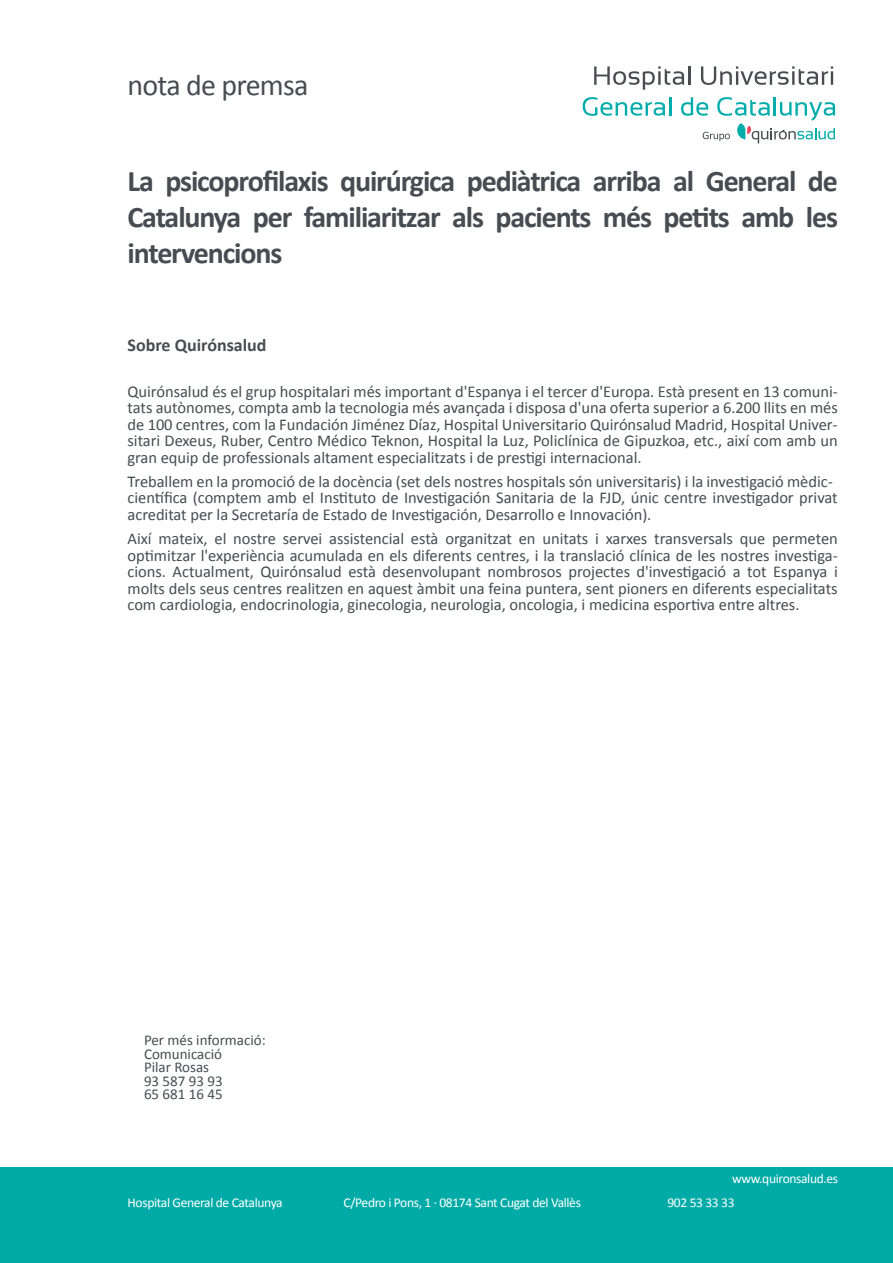
<style>
.page{position:relative;width:893px;height:1263px;background:#fff}
.page>*{position:absolute;margin:0;border:0;box-sizing:border-box;transform-origin:0 0}
.t1{font:700 30px/36px "Calibri";letter-spacing:-.04em;color:#474c52;text-align:justify}
.t2{font:30px "Calibri";letter-spacing:-.025em;color:#474c52}
.t3{font:700 18px "Calibri";color:#474c52}
.t4{font:16.5px/16.5px "Calibri";letter-spacing:-.005em;color:#474c52;text-align:justify}
.t5{font:15px/13.5px "Calibri";color:#474c52}
.t6{font:13.5px "Calibri";letter-spacing:-.025em;color:#fff}
</style>
<div class="page">
<div style="left:0;top:1167px;width:893px;height:96px;background:#00aaa6"></div>
<svg style="left:594px;top:66px;width:96px;height:24px"></svg>
<svg style="left:701px;top:66px;width:132px;height:19px"></svg>
<svg style="left:583px;top:97px;width:88px;height:19px"></svg>
<svg style="left:681px;top:97px;width:154px;height:46px"></svg>
<h1 class="t2" style="left:128px;top:66px;width:182px">nota de premsa</h1>
<h1 class="t1" style="left:128px;top:163px;width:712px">La psicoprofilaxis quirúrgica pediàtrica arriba al General de Catalunya per familiaritzar als pacients més petits amb les intervencions</h1>
<p class="t3" style="left:128px;top:334px;width:140px">Sobre Quirónsalud</p>
<p class="t4" style="left:128px;top:383px;width:712px">Quirónsalud és el grup hospitalari més important d'Espanya i el tercer d'Europa. Està present en 13 comuni&shy;tats autònomes, compta amb la tecnologia més avançada i disposa d'una oferta superior a 6.200 llits en més de 100 centres, com la Fundación Jiménez Díaz, Hospital Universitario Quirónsalud Madrid, Hospital Univer&shy;sitari Dexeus, Ruber, Centro Médico Teknon, Hospital la Luz, Policlínica de Gipuzkoa, etc., així com amb un gran equip de professionals altament especialitzats i de prestigi internacional.</p>
<p class="t4" style="left:128px;top:473px;width:712px;text-align:left">Treballem en la promoció de la docència (set dels nostres hospitals són universitaris) i la investigació mèdic&shy;científica (comptem amb el Instituto de Investigación Sanitaria de la FJD, únic centre investigador privat acreditat per la Secretaría de Estado de Investigación, Desarrollo e Innovación).</p>
<p class="t4" style="left:128px;top:530px;width:712px">Així mateix, el nostre servei assistencial està organitzat en unitats i xarxes transversals que permeten optimitzar l'experiència acumulada en els diferents centres, i la translació clínica de les nostres investiga&shy;cions. Actualment, Quirónsalud està desenvolupant nombrosos projectes d'investigació a tot Espanya i molts dels seus centres realitzen en aquest àmbit una feina puntera, sent pioners en diferents especialitats com cardiologia, endocrinologia, ginecologia, neurologia, oncologia, i medicina esportiva entre altres.</p>
<p class="t5" style="left:144px;top:1033px;width:123px">Per més informació:<br>Comunicació<br>Pilar Rosas<br>93 587 93 93<br>65 681 16 45</p>
<p class="t6" style="left:732px;top:1170px;width:108px">www.quironsalud.es</p>
<p class="t6" style="left:128px;top:1194px;width:157px">Hospital General de Catalunya</p>
<p class="t6" style="left:344px;top:1194px;width:239px">C/Pedro i Pons, 1 · 08174 Sant Cugat del Vallès</p>
<p class="t6" style="left:667px;top:1194px;width:69px">902 53 33 33</p>
</div>
